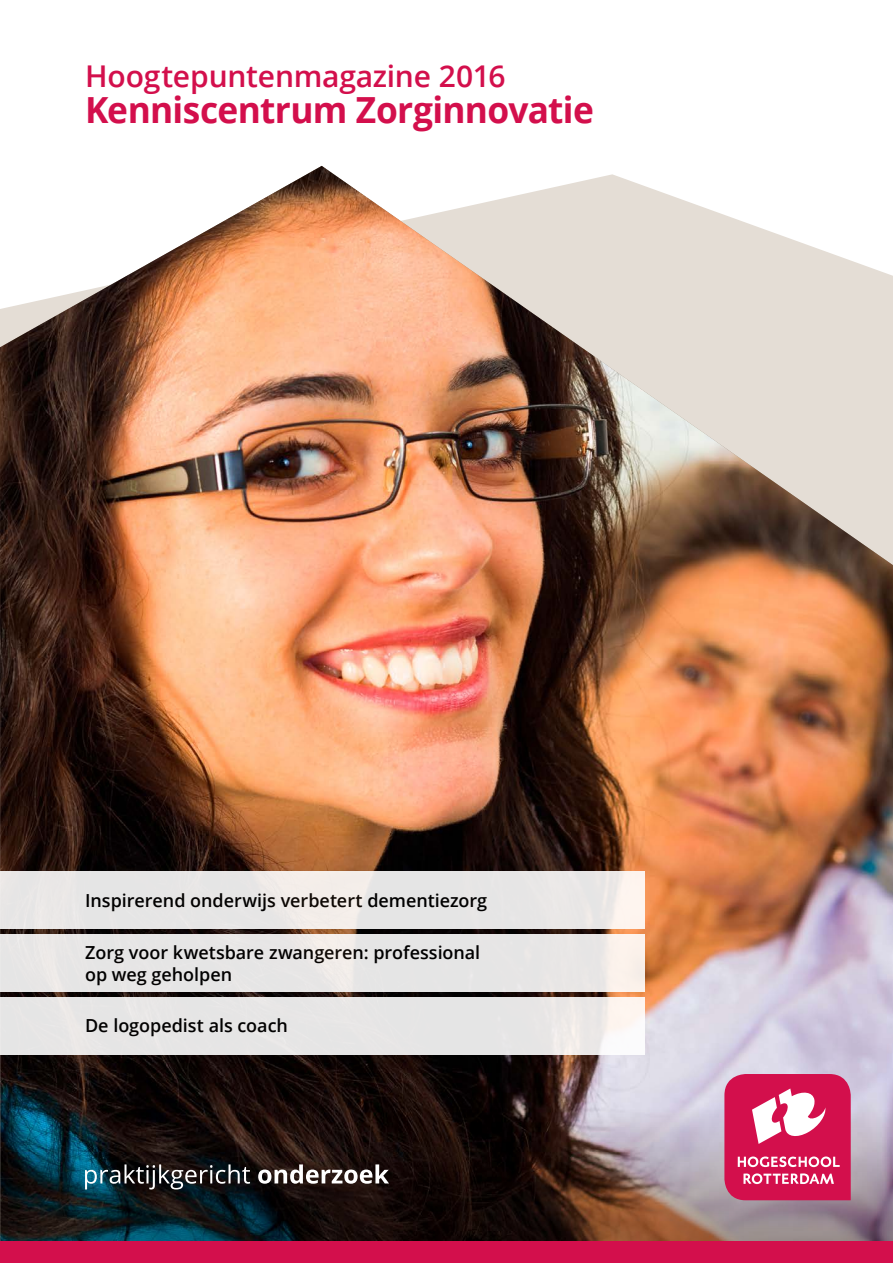
<style>
.page{position:relative;width:893px;height:1263px;background:#fff}
.page>*{position:absolute;margin:0;border:0;box-sizing:border-box;transform-origin:0 0}
.t1{font:700 36px "Open Sans";letter-spacing:-.02em;color:#d30f4c}
.t2{font:600 30px "Open Sans";letter-spacing:-.01em;color:#d30f4c}
.t3{font:600 18px/22.5px "Open Sans";color:#000}
</style>
<div class="page">
<img style="left:0;top:166px;width:893px;height:942px">
<svg style="left:0;top:1108px;width:893px;height:134px;background:#40393b"></svg>
<svg style="left:0;top:871px;width:645px;height:57px;background:#e9e7e6"></svg>
<svg style="left:0;top:934px;width:645px;height:58px;background:#e8e6e5"></svg>
<svg style="left:0;top:997px;width:645px;height:58px;background:#e8e6e6"></svg>
<svg style="left:724px;top:1074px;width:127px;height:126px"></svg>
<svg style="left:85px;top:1164px;width:165px;height:25px;background:#3f494d"></svg>
<svg style="left:258px;top:1164px;width:131px;height:20px"></svg>
<div style="left:0;top:1242px;width:893px;height:21px;background:#d30f4c"></div>
<h2 class="t2" style="left:85px;top:55px;width:422px">Hoogtepuntenmagazine 2016</h2>
<h1 class="t1" style="left:85px;top:84px;width:510px">Kenniscentrum Zorginnovatie</h1>
<p class="t3" style="left:85px;top:889px;width:404px">Inspirerend onderwijs verbetert dementiezorg</p>
<p class="t3" style="left:85px;top:940px;width:397px">Zorg voor kwetsbare zwangeren: professional op weg geholpen</p>
<p class="t3" style="left:85px;top:1013px;width:204px">De logopedist als coach</p>
</div>
